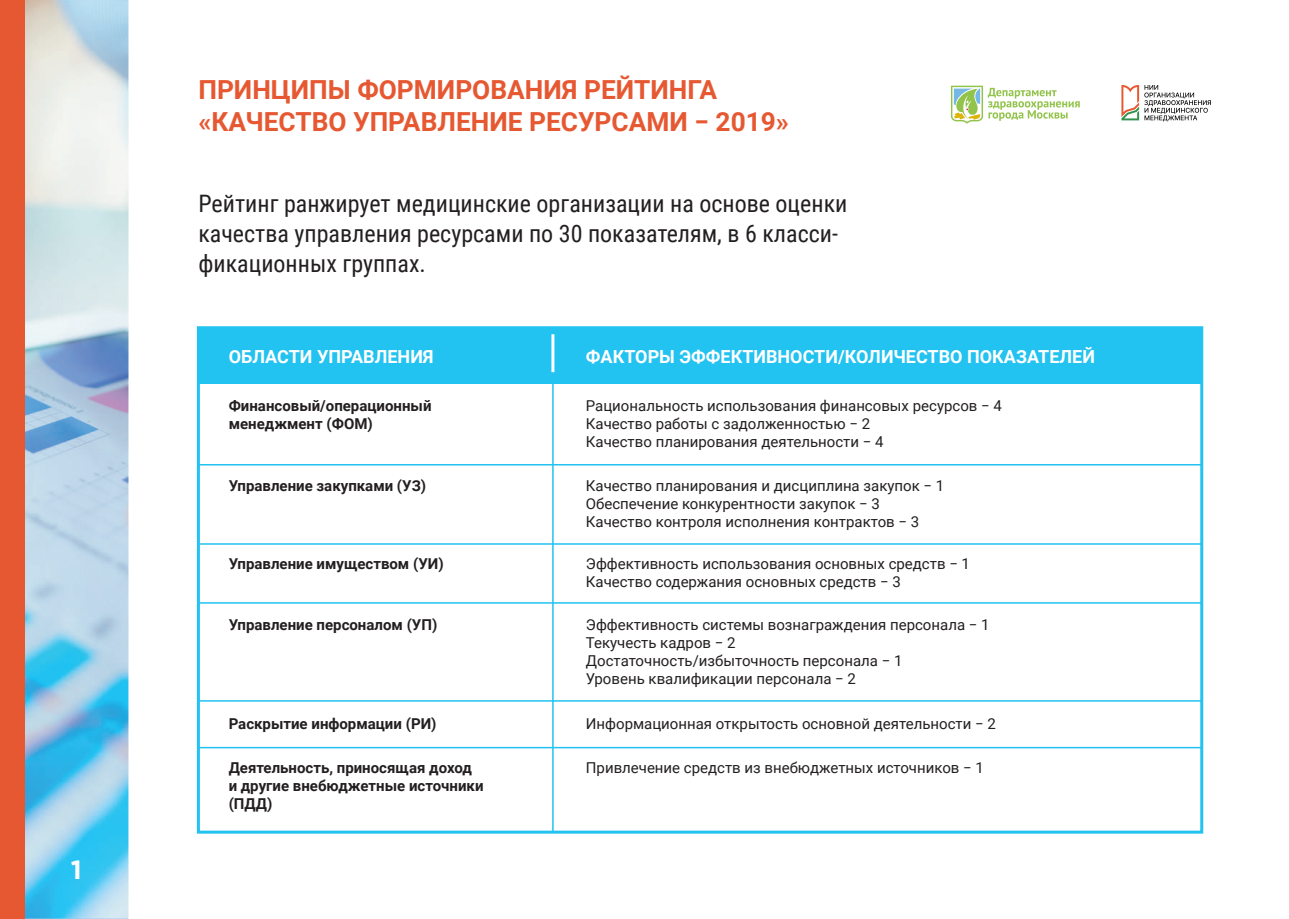
<style>
.page{position:relative;width:1289px;height:919px;background:#fff}
.page>*{position:absolute;margin:0;border:0;box-sizing:border-box;transform-origin:0 0}
.t1{font:700 26.25px/31.5px "Roboto";color:#e65831}
.t2{font:700 26.25px "Gotham Pro";color:#fff}
.t3{font:24px/30px "Roboto Condensed";color:#231f20}
.t4{font:700 18px "Roboto";color:#fff}
.t5{font:15px/18px "Roboto";color:#231f20}
.t6{font:700 15px/18px "Roboto";color:#231f20}
</style>
<div class="page">
<img style="left:24px;top:0;width:105px;height:918px">
<svg style="left:1121px;top:85px;width:89px;height:36px"></svg>
<svg style="left:951px;top:86px;width:128px;height:38px"></svg>
<div style="left:197px;top:326px;width:1006px;height:507px;background:#fff;border:3px solid #22c2f1"></div>
<div style="left:198px;top:328px;width:1003px;height:55px;background:#22c2f1"></div>
<hr style="left:198px;top:464px;width:1003px;height:1px;background:#22c2f1">
<hr style="left:198px;top:543px;width:1003px;height:1px;background:#22c2f1">
<hr style="left:198px;top:602px;width:1003px;height:1px;background:#22c2f1">
<hr style="left:198px;top:700px;width:1003px;height:1px;background:#22c2f1">
<hr style="left:198px;top:746px;width:1003px;height:2px;background:#22c2f1">
<hr style="left:552px;top:383px;width:1px;height:449px;background:#22c2f1">
<hr style="left:551px;top:334px;width:3px;height:38px;background:#fff">
<div style="left:0;top:0;width:24px;height:918px;background:#e65831"></div>
<h1 class="t2" style="left:71px;top:854px;width:13px">1</h1>
<h1 class="t1" style="left:198px;top:73px;width:592px">ПРИНЦИПЫ ФОРМИРОВАНИЯ РЕЙТИНГА «КАЧЕСТВО УПРАВЛЕНИЕ РЕСУРСАМИ − 2019»</h1>
<h2 class="t3" style="left:198px;top:187px;width:650px">Рейтинг ранжирует медицинские организации на основе оценки качества управления ресурсами по 30 показателям, в 6 класси&shy;фикационных группах.</h2>
<p class="t4" style="left:229px;top:344px;width:206px">ОБЛАСТИ УПРАВЛЕНИЯ</p>
<p class="t4" style="left:586px;top:344px;width:510px">ФАКТОРЫ ЭФФЕКТИВНОСТИ/КОЛИЧЕСТВО ПОКАЗАТЕЛЕЙ</p>
<p class="t6" style="left:229px;top:396px;width:204px">Финансовый/операционный менеджмент (ФОМ)</p>
<p class="t5" style="left:586px;top:396px;width:417px">Рациональность использования финансовых ресурсов − 4<br>Качество работы с задолженностью − 2<br>Качество планирования деятельности − 4</p>
<p class="t6" style="left:229px;top:476px;width:199px">Управление закупками (УЗ)</p>
<p class="t5" style="left:586px;top:476px;width:360px">Качество планирования и дисциплина закупок − 1<br>Обеспечение конкурентности закупок − 3<br>Качество контроля исполнения контрактов − 3</p>
<p class="t6" style="left:229px;top:553px;width:216px">Управление имуществом (УИ)</p>
<p class="t5" style="left:586px;top:553px;width:385px">Эффективность использования основных средств − 1<br>Качество содержания основных средств − 3</p>
<p class="t6" style="left:229px;top:614px;width:210px">Управление персоналом (УП)</p>
<p class="t5" style="left:586px;top:614px;width:405px">Эффективность системы вознаграждения персонала − 1<br>Текучесть кадров − 2<br>Достаточность/избыточность персонала − 1<br>Уровень квалификации персонала − 2</p>
<p class="t6" style="left:229px;top:714px;width:209px">Раскрытие информации (РИ)</p>
<p class="t5" style="left:586px;top:714px;width:411px">Информационная открытость основной деятельности − 2</p>
<p class="t6" style="left:229px;top:758px;width:256px">Деятельность, приносящая доход и другие внебюджетные источники (ПДД)</p>
<p class="t5" style="left:586px;top:758px;width:399px">Привлечение средств из внебюджетных источников − 1</p>
</div>
